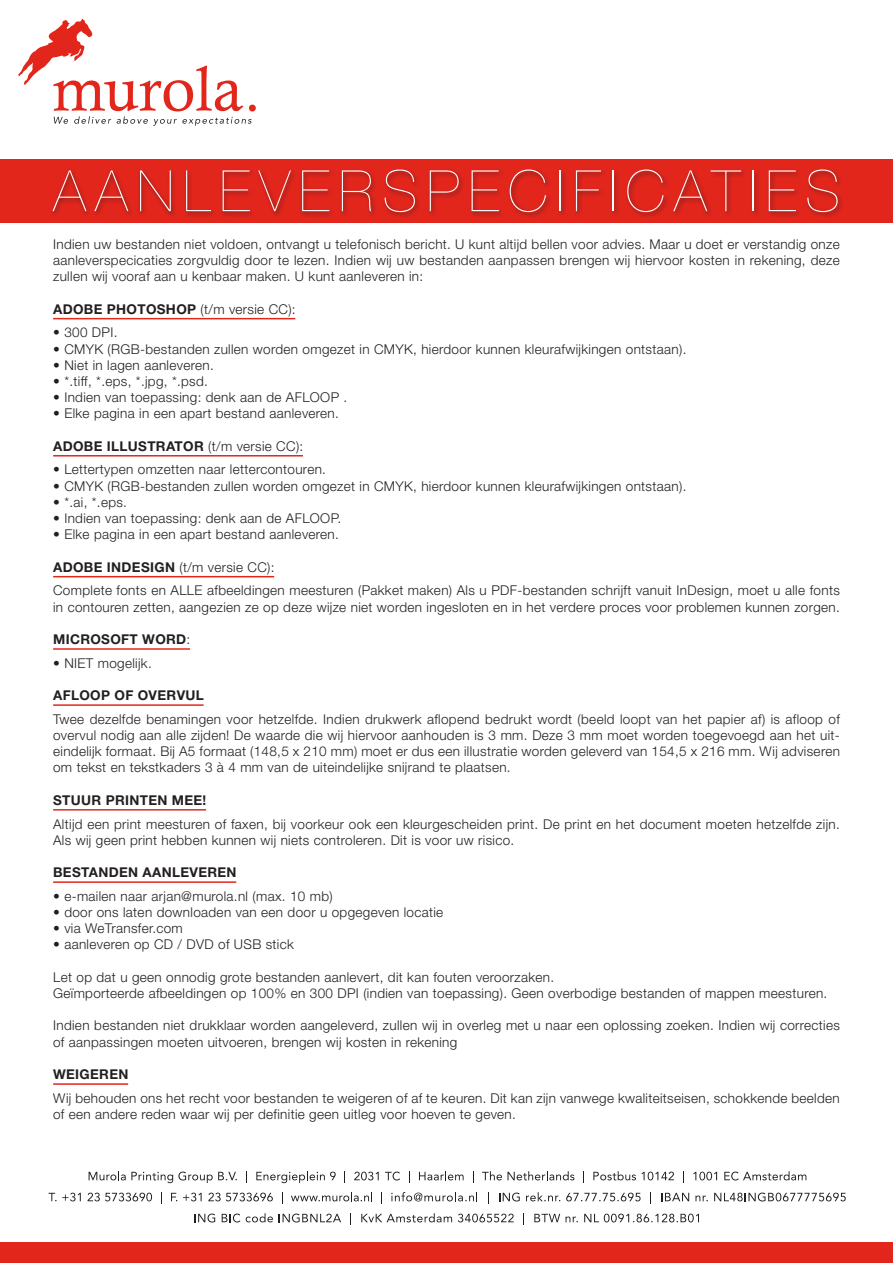
<style>
.page{position:relative;width:893px;height:1263px;background:#fff}
.page>*{position:absolute;margin:0;border:0;box-sizing:border-box;transform-origin:0 0}
.t1{font:200 57px "Helvetica Neue LT Std";letter-spacing:.16em;color:#fff}
.t2{font:300 13.5px/16.2px "Helvetica Neue LT Std";letter-spacing:.025em;color:#231f20}
.t3{font:700 13.5px "Helvetica Neue LT Std";letter-spacing:.025em;color:#231f20}
.s1{font-weight:300}
.s2{font-weight:700}
</style>
<div class="page">
<div style="left:0;top:159px;width:893px;height:64px;background:#e3261c"></div>
<hr style="left:53px;top:318px;width:242px;height:1px;background:#e3261c">
<hr style="left:53px;top:455px;width:250px;height:1px;background:#e3261c">
<hr style="left:53px;top:576px;width:221px;height:1px;background:#e3261c">
<hr style="left:53px;top:648px;width:137px;height:2px;background:#e3261c">
<hr style="left:53px;top:704px;width:151px;height:2px;background:#e3261c">
<hr style="left:53px;top:809px;width:153px;height:1px;background:#e3261c">
<hr style="left:53px;top:881px;width:183px;height:2px;background:#e3261c">
<hr style="left:53px;top:1083px;width:75px;height:2px;background:#e3261c">
<div style="left:50px;top:168px;width:794px;height:50px;background:#231f20;opacity:.75"></div>
<div style="left:1px;top:1242px;width:892px;height:21px;background:#e3261c"></div>
<svg style="left:89px;top:1171px;width:148px;height:12px"></svg>
<svg style="left:246px;top:1171px;width:1px;height:12px"></svg>
<svg style="left:256px;top:1171px;width:80px;height:12px"></svg>
<svg style="left:354px;top:1171px;width:25px;height:9px"></svg>
<svg style="left:385px;top:1171px;width:15px;height:9px"></svg>
<svg style="left:409px;top:1171px;width:1px;height:12px"></svg>
<svg style="left:419px;top:1171px;width:45px;height:9px"></svg>
<svg style="left:473px;top:1171px;width:1px;height:12px"></svg>
<svg style="left:482px;top:1171px;width:92px;height:9px"></svg>
<svg style="left:583px;top:1171px;width:1px;height:12px"></svg>
<svg style="left:593px;top:1171px;width:81px;height:9px"></svg>
<svg style="left:683px;top:1171px;width:1px;height:12px"></svg>
<svg style="left:693px;top:1171px;width:24px;height:9px"></svg>
<svg style="left:724px;top:1171px;width:82px;height:9px"></svg>
<svg style="left:49px;top:1192px;width:32px;height:9px"></svg>
<svg style="left:88px;top:1192px;width:64px;height:9px"></svg>
<svg style="left:161px;top:1192px;width:1px;height:12px"></svg>
<svg style="left:171px;top:1193px;width:6px;height:8px"></svg>
<svg style="left:183px;top:1192px;width:19px;height:9px"></svg>
<svg style="left:208px;top:1192px;width:65px;height:9px"></svg>
<svg style="left:282px;top:1192px;width:1px;height:12px"></svg>
<svg style="left:291px;top:1192px;width:81px;height:9px"></svg>
<svg style="left:381px;top:1192px;width:1px;height:12px"></svg>
<svg style="left:391px;top:1192px;width:86px;height:9px"></svg>
<svg style="left:488px;top:1192px;width:1px;height:12px"></svg>
<svg style="left:499px;top:1192px;width:21px;height:9px"></svg>
<svg style="left:526px;top:1192px;width:34px;height:9px"></svg>
<svg style="left:566px;top:1193px;width:75px;height:8px"></svg>
<svg style="left:650px;top:1192px;width:1px;height:12px"></svg>
<svg style="left:661px;top:1193px;width:28px;height:8px"></svg>
<svg style="left:695px;top:1195px;width:13px;height:6px"></svg>
<svg style="left:714px;top:1192px;width:132px;height:9px"></svg>
<svg style="left:195px;top:1213px;width:20px;height:9px"></svg>
<svg style="left:222px;top:1213px;width:18px;height:9px"></svg>
<svg style="left:246px;top:1213px;width:27px;height:9px"></svg>
<svg style="left:279px;top:1213px;width:62px;height:9px"></svg>
<svg style="left:350px;top:1213px;width:1px;height:12px"></svg>
<svg style="left:361px;top:1213px;width:91px;height:9px"></svg>
<svg style="left:458px;top:1213px;width:56px;height:9px"></svg>
<svg style="left:523px;top:1213px;width:1px;height:12px"></svg>
<svg style="left:534px;top:1214px;width:44px;height:8px"></svg>
<svg style="left:584px;top:1213px;width:115px;height:9px"></svg>
<svg style="left:18px;top:19px;width:238px;height:107px"></svg>
<p class="t1" style="left:53px;top:158px;width:789px">AANLEVERSPECIFICATIES</p>
<p class="t2" style="left:53px;top:236px;width:788px;text-align:justify">Indien uw bestanden niet voldoen, ontvangt u telefonisch bericht. U kunt altijd bellen voor advies. Maar u doet er verstandig onze aanleverspecicaties zorgvuldig door te lezen. Indien wij uw bestanden aanpassen brengen wij hiervoor kosten in rekening, deze zullen wij vooraf aan u kenbaar maken. U kunt aanleveren in:</p>
<p class="t3" style="left:53px;top:300px;width:244px">ADOBE PHOTOSHOP <span class="s1">(t/m versie CC):</span></p>
<p class="t2" style="left:53px;top:324px;width:66px">• 300 DPI.</p>
<p class="t2" style="left:53px;top:340px;width:635px">• CMYK (RGB-bestanden zullen worden omgezet in CMYK, hierdoor kunnen kleurafwijkingen ontstaan).</p>
<p class="t2" style="left:53px;top:357px;width:162px">• Niet in lagen aanleveren.</p>
<p class="t2" style="left:53px;top:373px;width:156px">• *.tiff, *.eps, *.jpg, *.psd.</p>
<p class="t2" style="left:53px;top:389px;width:296px">• Indien van toepassing: denk aan de AFLOOP .</p>
<p class="t2" style="left:53px;top:405px;width:287px">• Elke pagina in een apart bestand aanleveren.</p>
<p class="t3" style="left:53px;top:438px;width:252px">ADOBE ILLUSTRATOR <span class="s1">(t/m versie CC):</span></p>
<p class="t2" style="left:53px;top:461px;width:274px">• Lettertypen omzetten naar lettercontouren.</p>
<p class="t2" style="left:53px;top:477px;width:635px">• CMYK (RGB-bestanden zullen worden omgezet in CMYK, hierdoor kunnen kleurafwijkingen ontstaan).</p>
<p class="t2" style="left:53px;top:494px;width:75px">• *.ai, *.eps.</p>
<p class="t2" style="left:53px;top:510px;width:290px">• Indien van toepassing: denk aan de AFLOOP.</p>
<p class="t2" style="left:53px;top:526px;width:287px">• Elke pagina in een apart bestand aanleveren.</p>
<p class="t2" style="left:53px;top:558px;width:223px"><span class="s2">ADOBE INDESIGN</span> (t/m versie CC):</p>
<p class="t2" style="left:53px;top:582px;width:788px">Complete fonts en ALLE afbeeldingen meesturen (Pakket maken) Als u PDF-bestanden schrijft vanuit InDesign, moet u alle fonts in contouren zetten, aangezien ze op deze wijze niet worden ingesloten en in het verdere proces voor problemen kunnen zorgen.</p>
<p class="t3" style="left:53px;top:631px;width:139px">MICROSOFT WORD<span class="s1">:</span></p>
<p class="t2" style="left:53px;top:654px;width:100px">• NIET mogelijk.</p>
<p class="t3" style="left:53px;top:687px;width:152px">AFLOOP OF OVERVUL</p>
<p class="t2" style="left:53px;top:711px;width:788px;text-align:justify">Twee dezelfde benamingen voor hetzelfde. Indien drukwerk aflopend bedrukt wordt (beeld loopt van het papier af) is afloop of overvul nodig aan alle zijden! De waarde die wij hiervoor aanhouden is 3 mm. Deze 3 mm moet worden toegevoegd aan het uit&shy;eindelijk formaat. Bij A5 formaat (148,5 x 210 mm) moet er dus een illustratie worden geleverd van 154,5 x 216 mm. Wij adviseren om tekst en tekstkaders 3 à 4 mm van de uiteindelijke snijrand te plaatsen.</p>
<p class="t3" style="left:53px;top:792px;width:155px">STUUR PRINTEN MEE!</p>
<p class="t2" style="left:53px;top:815px;width:788px">Altijd een print meesturen of faxen, bij voorkeur ook een kleurgescheiden print. De print en het document moeten hetzelfde zijn.<br>Als wij geen print hebben kunnen wij niets controleren. Dit is voor uw risico.</p>
<p class="t3" style="left:53px;top:864px;width:185px">BESTANDEN AANLEVEREN</p>
<p class="t2" style="left:53px;top:888px;width:281px">• e-mailen naar arjan@murola.nl (max. 10 mb)</p>
<p class="t2" style="left:53px;top:904px;width:392px">• door ons laten downloaden van een door u opgegeven locatie</p>
<p class="t2" style="left:53px;top:920px;width:131px">• via WeTransfer.com</p>
<p class="t2" style="left:53px;top:936px;width:242px">• aanleveren op CD / DVD of USB stick</p>
<p class="t2" style="left:53px;top:969px;width:503px">Let op dat u geen onnodig grote bestanden aanlevert, dit kan fouten veroorzaken.</p>
<p class="t2" style="left:53px;top:985px;width:776px">Geïmporteerde afbeeldingen op 100% en 300 DPI (indien van toepassing). Geen overbodige bestanden of mappen meesturen.</p>
<p class="t2" style="left:53px;top:1017px;width:788px">Indien bestanden niet drukklaar worden aangeleverd, zullen wij in overleg met u naar een oplossing zoeken. Indien wij correcties of aanpassingen moeten uitvoeren, brengen wij kosten in rekening</p>
<p class="t3" style="left:53px;top:1066px;width:77px">WEIGEREN</p>
<p class="t2" style="left:53px;top:1089px;width:788px">Wij behouden ons het recht voor bestanden te weigeren of af te keuren. Dit kan zijn vanwege kwaliteitseisen, schokkende beelden of een andere reden waar wij per definitie geen uitleg voor hoeven te geven.</p>
</div>
